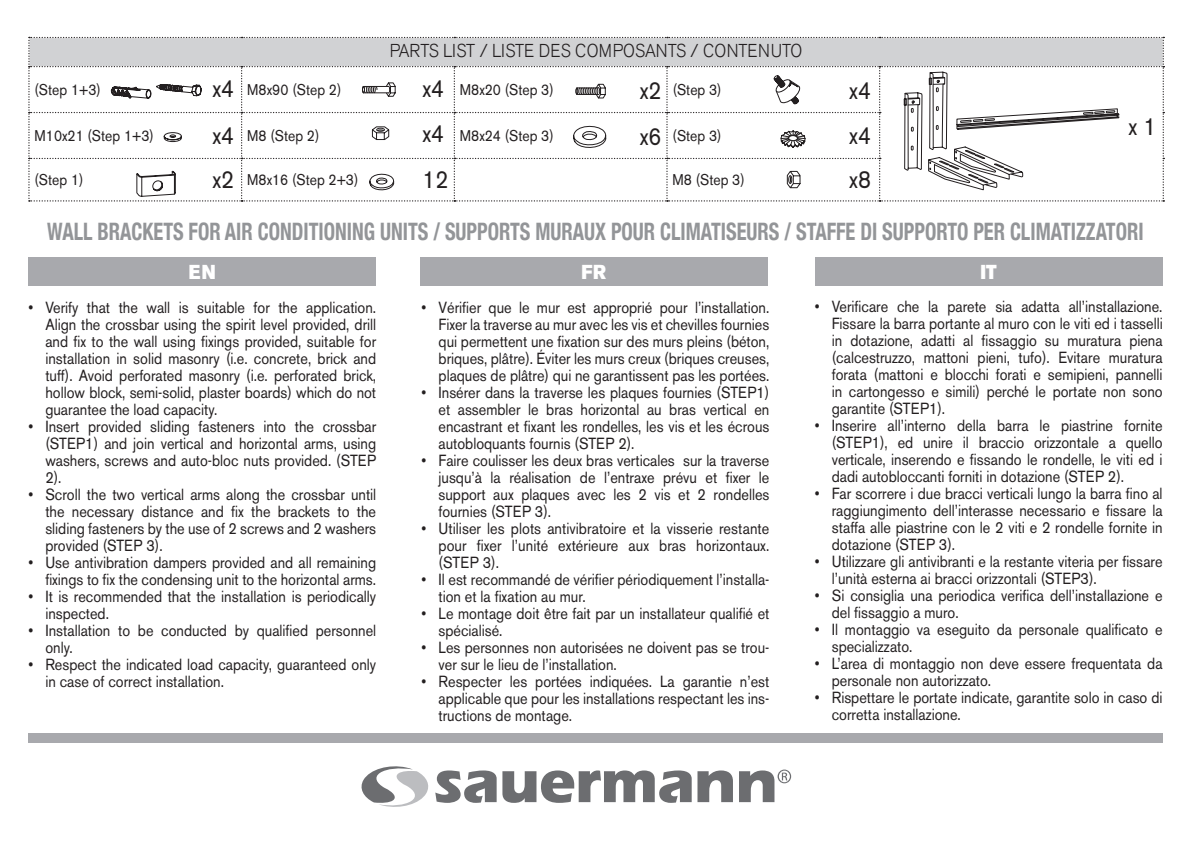
<style>
.page{position:relative;width:1191px;height:851px;background:#fff}
.page>*{position:absolute;margin:0;border:0;box-sizing:border-box;transform-origin:0 0}
.t1{font:24.6px/45.8px "Akzidenz Grotesk BE";color:#231f20;scale:.9 1}
.t2{font:700 condensed 24px "Helvetica Neue";color:#939598;scale:.85 1}
.t3{font:20px "Akzidenz Grotesk BE Super";color:#fff;scale:.9 1}
.t4{font:300 18.6px "Akzidenz Grotesk BE";color:#231f20;scale:.9 1}
.t5{font:16px/17px "Akzidenz Grotesk BE";color:#231f20;text-align:justify;scale:.9 1}
.t6{font:15.4px "Akzidenz Grotesk BE";color:#231f20;scale:.9 1}
</style>
<div class="page">
<div style="left:28px;top:733px;width:1134px;height:10px;background:#a8a9ad"></div>
<div style="left:28px;top:257px;width:348px;height:28px;background:#a8a9ad"></div>
<div style="left:420px;top:257px;width:347px;height:28px;background:#a8a9ad"></div>
<div style="left:814px;top:257px;width:348px;height:28px;background:#a8a9ad"></div>
<svg style="left:28px;top:37px;width:1136px;height:165px"></svg>
<svg style="left:361px;top:766px;width:135px;height:40px"></svg>
<svg style="left:502px;top:770px;width:189px;height:32px"></svg>
<svg style="left:697px;top:770px;width:36px;height:32px"></svg>
<svg style="left:739px;top:769px;width:52px;height:33px"></svg>
<p class="t4" style="left:390px;top:41px;width:460px">PARTS LIST / LISTE DES COMPOSANTS / CONTENUTO</p>
<h1 class="t1" style="left:212px;top:65px;width:26px">x4</h1>
<h1 class="t1" style="left:639px;top:68px;width:26px">x2</h1>
<h1 class="t1" style="left:422px;top:65px;width:26px">x4</h1>
<h1 class="t1" style="left:849px;top:68px;width:26px">x4</h1>
<p class="t6" style="left:35px;top:81px;width:75px">(Step 1+3)</p>
<p class="t6" style="left:247px;top:81px;width:106px">M8x90 (Step 2)</p>
<p class="t6" style="left:460px;top:81px;width:106px">M8x20 (Step 3)</p>
<p class="t6" style="left:672px;top:81px;width:56px">(Step 3)</p>
<p class="t6" style="left:35px;top:127px;width:134px">M10x21 (Step 1+3)</p>
<p class="t6" style="left:247px;top:127px;width:82px">M8 (Step 2)</p>
<p class="t6" style="left:460px;top:127px;width:106px">M8x24 (Step 3)</p>
<p class="t6" style="left:672px;top:127px;width:56px">(Step 3)</p>
<p class="t6" style="left:35px;top:171px;width:56px">(Step 1)</p>
<p class="t6" style="left:247px;top:171px;width:125px">M8x16 (Step 2+3)</p>
<p class="t6" style="left:672px;top:171px;width:82px">M8 (Step 3)</p>
<h1 class="t1" style="left:212px;top:112px;width:26px">x4</h1>
<h1 class="t1" style="left:849px;top:112px;width:26px">x4</h1>
<h1 class="t1" style="left:1128px;top:104px;width:32px">x 1</h1>
<h1 class="t1" style="left:422px;top:111px;width:30px">x4<br>12</h1>
<h1 class="t1" style="left:639px;top:114px;width:26px">x6</h1>
<h1 class="t1" style="left:849px;top:156px;width:26px">x8</h1>
<h1 class="t1" style="left:212px;top:157px;width:26px">x2</h1>
<h2 class="t2" style="left:47px;top:217px;width:1291px">WALL BRACKETS FOR AIR CONDITIONING UNITS / SUPPORTS MURAUX POUR CLIMATISEURS / STAFFE DI SUPPORTO PER CLIMATIZZATORI</h2>
<p class="t3" style="left:189px;top:260px;width:31px">EN</p>
<p class="t3" style="left:581px;top:260px;width:29px">FR</p>
<p class="t3" style="left:980px;top:260px;width:19px">IT</p>
<p class="t5" style="left:45px;top:298px;width:369px;text-indent:-17px">• Verify that the wall is suitable for the application.<br>Align the crossbar using the spirit level provided, drill and fix to the wall using fixings provided, suitable for installation in solid masonry (i.e. concrete, brick and tuff). Avoid perforated masonry (i.e. perforated brick, hollow block, semi-solid, plaster boards) which do not guarantee the load capacity.</p>
<p class="t5" style="left:45px;top:417px;width:369px;text-indent:-17px">• Insert provided sliding fasteners into the crossbar (STEP1) and join vertical and horizontal arms, using washers, screws and auto-bloc nuts provided. (STEP 2).</p>
<p class="t5" style="left:45px;top:485px;width:369px;text-indent:-17px">• Scroll the two vertical arms along the crossbar until the necessary distance and fix the brackets to the sliding fasteners by the use of 2 screws and 2 washers provided (STEP 3).</p>
<p class="t5" style="left:28px;top:553px;width:388px;text-align:right">• Use antivibration dampers provided and all remaining fixings to fix the condensing unit to the horizontal arms.</p>
<p class="t5" style="left:45px;top:587px;width:369px;text-indent:-17px">• It is recommended that the installation is periodically inspected.</p>
<p class="t5" style="left:45px;top:621px;width:369px;text-indent:-17px">• Installation to be conducted by qualified personnel only.</p>
<p class="t5" style="left:45px;top:655px;width:369px;text-indent:-17px">• Respect the indicated load capacity, guaranteed only in case of correct installation.</p>
<p class="t5" style="left:438px;top:298px;width:369px;text-indent:-17px">• Vérifier que le mur est approprié pour l’installation.<br>Fixer la traverse au mur avec les vis et chevilles fournies qui permettent une fixation sur des murs pleins (béton, briques, plâtre). Éviter les murs creux (briques creuses, plaques de plâtre) qui ne garantissent pas les portées.</p>
<p class="t5" style="left:438px;top:383px;width:369px;text-indent:-17px">• Insérer dans la traverse les plaques fournies (STEP1) et assembler le bras horizontal au bras vertical en encastrant et fixant les rondelles, les vis et les écrous autobloquants fournis (STEP 2).</p>
<p class="t5" style="left:438px;top:451px;width:369px;text-indent:-17px">• Faire coulisser les deux bras verticales sur la traverse jusqu’à la réalisation de l’entraxe prévu et fixer le support aux plaques avec les 2 vis et 2 rondelles fournies (STEP 3).</p>
<p class="t5" style="left:438px;top:519px;width:369px;text-indent:-17px">• Utiliser les plots antivibratoire et la visserie restante pour fixer l’unité extérieure aux bras horizontaux. (STEP 3).</p>
<p class="t5" style="left:438px;top:570px;width:369px;text-indent:-17px">• Il est recommandé de vérifier périodiquement l’installa&shy;tion et la fixation au mur.</p>
<p class="t5" style="left:438px;top:604px;width:369px;text-indent:-17px">• Le montage doit être fait par un installateur qualifié et spécialisé.</p>
<p class="t5" style="left:438px;top:638px;width:369px;text-indent:-17px">• Les personnes non autorisées ne doivent pas se trou&shy;ver sur le lieu de l’installation.</p>
<p class="t5" style="left:438px;top:672px;width:369px;text-indent:-17px">• Respecter les portées indiquées. La garantie n’est applicable que pour les installations respectant les ins&shy;tructions de montage.</p>
<p class="t5" style="left:831px;top:298px;width:369px;text-indent:-17px">• Verificare che la parete sia adatta all’installazione.<br>Fissare la barra portante al muro con le viti ed i tasselli in dotazione, adatti al fissaggio su muratura piena (calcestruzzo, mattoni pieni, tufo). Evitare muratura forata (mattoni e blocchi forati e semipieni, pannelli in cartongesso e simili) perché le portate non sono garantite (STEP1).</p>
<p class="t5" style="left:831px;top:417px;width:369px;text-indent:-17px">• Inserire all’interno della barra le piastrine fornite (STEP1), ed unire il braccio orizzontale a quello verticale, inserendo e fissando le rondelle, le viti ed i dadi autobloccanti forniti in dotazione (STEP 2).</p>
<p class="t5" style="left:831px;top:485px;width:369px;text-indent:-17px">• Far scorrere i due bracci verticali lungo la barra fino al raggiungimento dell’interasse necessario e fissare la staffa alle piastrine con le 2 viti e 2 rondelle fornite in dotazione (STEP 3).</p>
<p class="t5" style="left:831px;top:553px;width:369px;text-indent:-17px">• Utilizzare gli antivibranti e la restante viteria per fissare l’unità esterna ai bracci orizzontali (STEP3).</p>
<p class="t5" style="left:831px;top:587px;width:369px;text-indent:-17px">• Si consiglia una periodica verifica dell’installazione e del fissaggio a muro.</p>
<p class="t5" style="left:831px;top:621px;width:369px;text-indent:-17px">• Il montaggio va eseguito da personale qualificato e specializzato.</p>
<p class="t5" style="left:831px;top:655px;width:369px;text-indent:-17px">• L’area di montaggio non deve essere frequentata da personale non autorizzato.</p>
<p class="t5" style="left:831px;top:689px;width:369px;text-indent:-17px">• Rispettare le portate indicate, garantite solo in caso di corretta installazione.</p>
</div>
